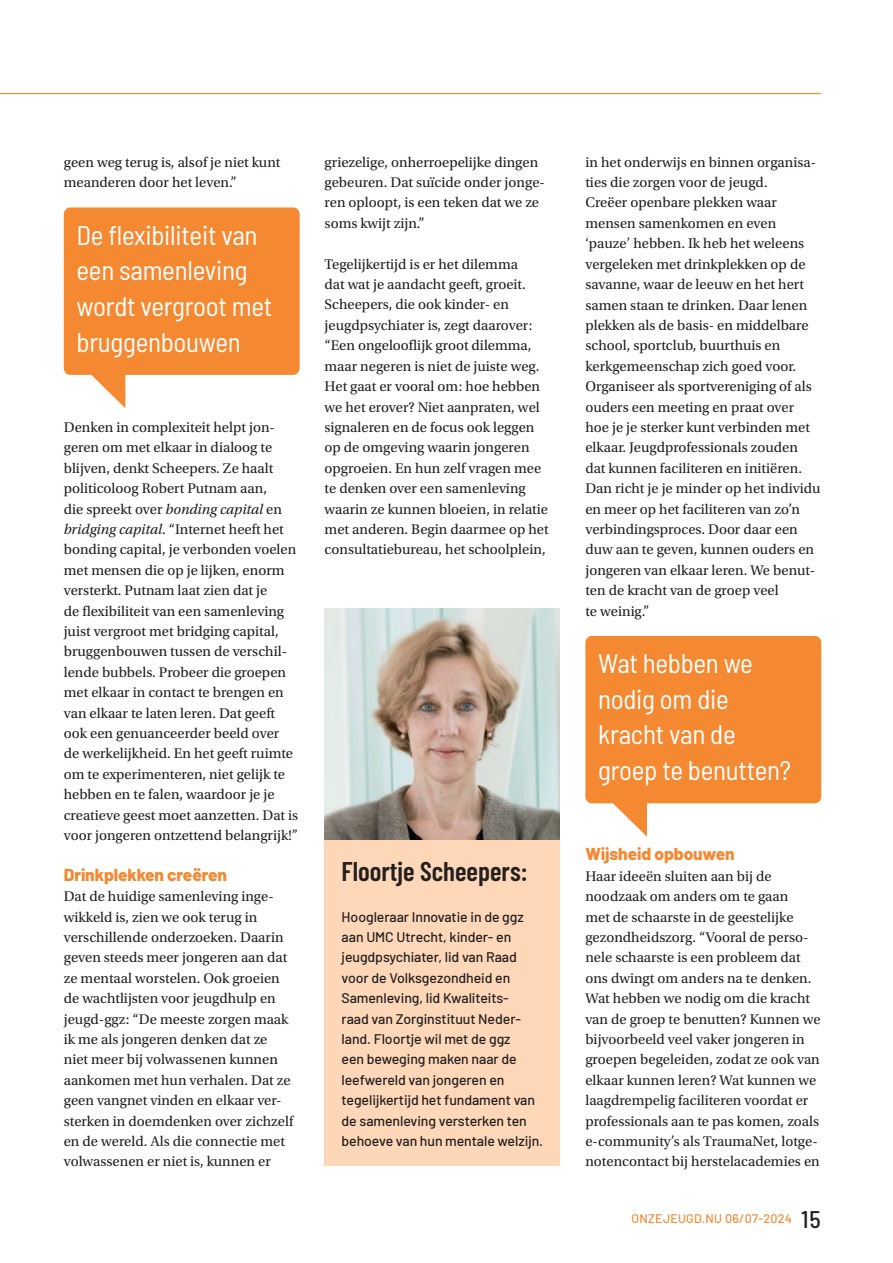
<style>
.page{position:relative;width:893px;height:1263px;background:#fff}
.page>*{position:absolute;margin:0;border:0;box-sizing:border-box;transform-origin:0 0}
.t1{font:semi-condensed 27px/35.7px "Barlow";letter-spacing:-.01em;color:#fff}
.t2{font:600 27px "Barlow Condensed";color:#231f20}
.t3{font:800 17.25px "Barlow";letter-spacing:-.005em;color:#f58932}
.t4{font:14.7px/20.4px "Utopia Std";color:#231f20}
.t5{font:500 13.95px/20.4px "Barlow";letter-spacing:-.005em;color:#231f20}
.t6{font:500 12.45px "Barlow";letter-spacing:.02em;color:#f58932}
.s1{font-style:italic}
.s2{font-stretch:semi-condensed;font-size:24px;color:#231f20}
</style>
<div class="page">
<hr style="left:0;top:93px;width:821px;height:1px;background:#f58932">
<div style="left:325px;top:836px;width:235px;height:330px;background:#fdd7b7"></div>
<img style="left:325px;top:608px;width:235px;height:232px">
<svg style="left:64px;top:207px;width:236px;height:201px;fill:#f58932"></svg>
<svg style="left:585px;top:636px;width:236px;height:201px;fill:#f58932"></svg>
<p class="t4" style="left:64px;top:152px;width:218px">geen weg terug is, alsof je niet kunt meanderen door het leven.”</p>
<h1 class="t1" style="left:77px;top:215px;width:197px">De flexibiliteit van een samenleving wordt vergroot met bruggenbouwen</h1>
<p class="t4" style="left:64px;top:417px;width:236px">Denken in complexiteit helpt jon&shy;geren om met elkaar in dialoog te blijven, denkt Scheepers. Ze haalt politicoloog Robert Putnam aan,<br>die spreekt over <span class="s1">bonding capital</span> en <span class="s1">bridging capital</span>. “Internet heeft het bonding capital, je verbonden voelen met mensen die op je lijken, enorm versterkt. Putnam laat zien dat je<br>de flexibiliteit van een samenleving juist vergroot met bridging capital, bruggenbouwen tussen de verschil&shy;lende bubbels. Probeer die groepen met elkaar in contact te brengen en van elkaar te laten leren. Dat geeft ook een genuanceerder beeld over de werkelijkheid. En het geeft ruimte om te experimenteren, niet gelijk te hebben en te falen, waardoor je je creatieve geest moet aanzetten. Dat is voor jongeren ontzettend belangrijk!”</p>
<p class="t3" style="left:64px;top:862px;width:165px">Drinkplekken creëren</p>
<p class="t4" style="left:64px;top:886px;width:231px">Dat de huidige samenleving inge&shy;wikkeld is, zien we ook terug in verschillende onderzoeken. Daarin geven steeds meer jongeren aan dat ze mentaal worstelen. Ook groeien de wachtlijsten voor jeugdhulp en jeugd-ggz: “De meeste zorgen maak ik me als jongeren denken dat ze niet meer bij volwassenen kunnen aankomen met hun verhalen. Dat ze geen vangnet vinden en elkaar ver&shy;sterken in doemdenken over zichzelf en de wereld. Als die connectie met volwassenen er niet is, kunnen er</p>
<p class="t4" style="left:325px;top:152px;width:222px">griezelige, onherroepelijke dingen gebeuren. Dat suïcide onder jonge&shy;ren oploopt, is een teken dat we ze soms kwijt zijn.”</p>
<p class="t4" style="left:325px;top:254px;width:226px">Tegelijkertijd is er het dilemma<br>dat wat je aandacht geeft, groeit.<br>Scheepers, die ook kinder- en jeugdpsychiater is, zegt daarover: “Een ongelooflijk groot dilemma, maar negeren is niet de juiste weg.<br>Het gaat er vooral om: hoe hebben we het erover? Niet aanpraten, wel signaleren en de focus ook leggen op de omgeving waarin jongeren opgroeien. En hun zelf vragen mee te denken over een samenleving waarin ze kunnen bloeien, in relatie met anderen. Begin daarmee op het consultatiebureau, het schoolplein,</p>
<h1 class="t2" style="left:342px;top:852px;width:187px">Floortje Scheepers:</h1>
<p class="t5" style="left:342px;top:905px;width:203px">Hoogleraar Innovatie in de ggz aan UMC Utrecht, kinder- en jeugdpsychiater, lid van Raad voor de Volksgezondheid en<br>Samenleving, lid Kwaliteits-<br>raad van Zorginstituut Neder&shy;land. Floortje wil met de ggz<br>een beweging maken naar de leefwereld van jongeren en tegelijkertijd het fundament van de samenleving versterken ten behoeve van hun mentale welzijn.</p>
<p class="t4" style="left:585px;top:152px;width:237px">in het onderwijs en binnen organisa&shy;ties die zorgen voor de jeugd.<br>Creëer openbare plekken waar mensen samenkomen en even ‘pauze’ hebben. Ik heb het weleens vergeleken met drinkplekken op de savanne, waar de leeuw en het hert samen staan te drinken. Daar lenen plekken als de basis- en middelbare school, sportclub, buurthuis en kerkgemeenschap zich goed voor.<br>Organiseer als sportvereniging of als ouders een meeting en praat over hoe je je sterker kunt verbinden met elkaar. Jeugdprofessionals zouden dat kunnen faciliteren en initiëren.<br>Dan richt je je minder op het individu en meer op het faciliteren van zo’n verbindingsproces. Door daar een duw aan te geven, kunnen ouders en jongeren van elkaar leren. We benut&shy;ten de kracht van de groep veel<br>te weinig.”</p>
<h1 class="t1" style="left:598px;top:643px;width:194px">Wat hebben we nodig om die kracht van de groep te benutten?</h1>
<p class="t3" style="left:585px;top:841px;width:151px">Wijsheid opbouwen</p>
<p class="t4" style="left:585px;top:866px;width:237px">Haar ideeën sluiten aan bij de noodzaak om anders om te gaan<br>met de schaarste in de geestelijke gezondheidszorg. “Vooral de perso&shy;nele schaarste is een probleem dat ons dwingt om anders na te denken.<br>Wat hebben we nodig om die kracht van de groep te benutten? Kunnen we bijvoorbeeld veel vaker jongeren in groepen begeleiden, zodat ze ook van elkaar kunnen leren? Wat kunnen we laagdrempelig faciliteren voordat er professionals aan te pas komen, zoals e-community’s als TraumaNet, lotge&shy;notencontact bij herstelacademies en</p>
<p class="t6" style="left:632px;top:1210px;width:191px">ONZEJEUGD.NU 06/07-2024 <span class="s2">15</span></p>
</div>
